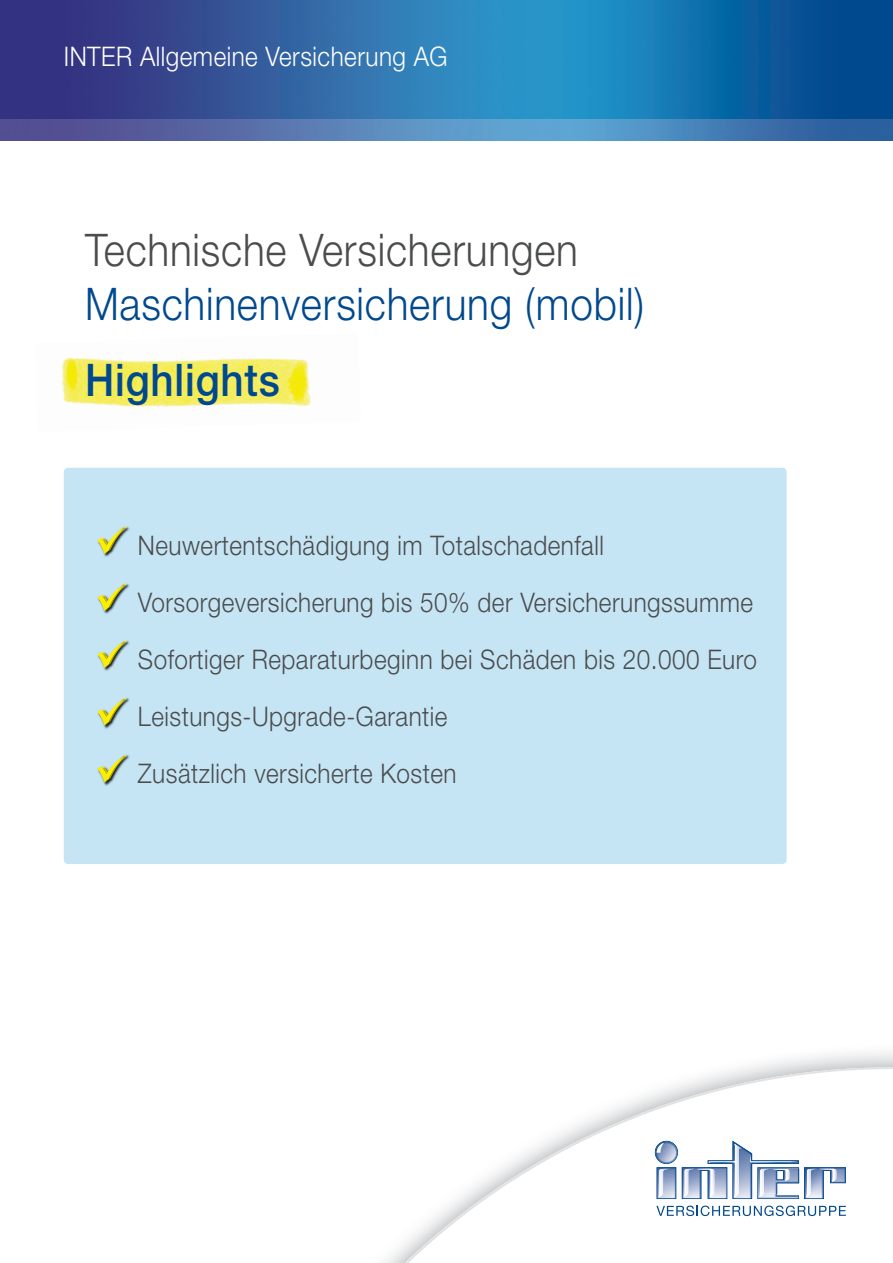
<style>
.page{position:relative;width:893px;height:1263px;background:#fff}
.page>*{position:absolute;margin:0;border:0;box-sizing:border-box;transform-origin:0 0}
.t1{font:300 45px "Helvetica Neue LT Pro";letter-spacing:.02em;color:#01498e;scale:.9 1}
.t2{font:300 45px "Helvetica Neue LT Pro";letter-spacing:.02em;color:#4b4c4d;scale:.9 1}
.t3{font:500 45px "Helvetica Neue LT Pro";letter-spacing:.02em;color:#01498e;scale:.9 1}
.t4{font:300 27px/57px "Helvetica Neue LT Pro";letter-spacing:.02em;color:#4b4c4d;scale:.9 1}
.t5{font:300 27px "Helvetica Neue LT Pro";letter-spacing:.02em;color:#fff;scale:.9 1}
</style>
<div class="page">
<div style="left:64px;top:468px;width:723px;height:396px;background:#c6e5f4;border-radius:4px"></div>
<img style="left:0;top:0;width:893px;height:140px">
<img style="left:61px;top:357px;width:250px;height:50px">
<svg style="left:385px;top:1053px;width:508px;height:210px"></svg>
<img style="left:104px;top:527px;width:26px;height:30px">
<svg style="left:97px;top:526px;width:30px;height:28px"></svg>
<img style="left:104px;top:584px;width:26px;height:30px">
<svg style="left:97px;top:583px;width:30px;height:28px"></svg>
<img style="left:104px;top:641px;width:26px;height:30px">
<svg style="left:97px;top:640px;width:30px;height:28px"></svg>
<img style="left:103px;top:698px;width:27px;height:30px">
<svg style="left:97px;top:698px;width:30px;height:27px"></svg>
<img style="left:103px;top:755px;width:27px;height:30px">
<svg style="left:97px;top:755px;width:30px;height:27px"></svg>
<p class="t5" style="left:64px;top:40px;width:428px">INTER Allgemeine Versicherung AG</p>
<h1 class="t2" style="left:85px;top:222px;width:549px">Technische Versicherungen</h1>
<h1 class="t1" style="left:85px;top:276px;width:623px">Maschinenversicherung (mobil)</h1>
<h1 class="t3" style="left:85px;top:353px;width:218px">Highlights</h1>
<p class="t4" style="left:138px;top:516px;width:689px">Neuwertentschädigung im Totalschadenfall Vorsorgeversicherung bis 50% der Versicherungssumme Sofortiger Reparaturbeginn bei Schäden bis 20.000 Euro Leistungs-Upgrade-Garantie<br>Zusätzlich versicherte Kosten</p>
</div>
